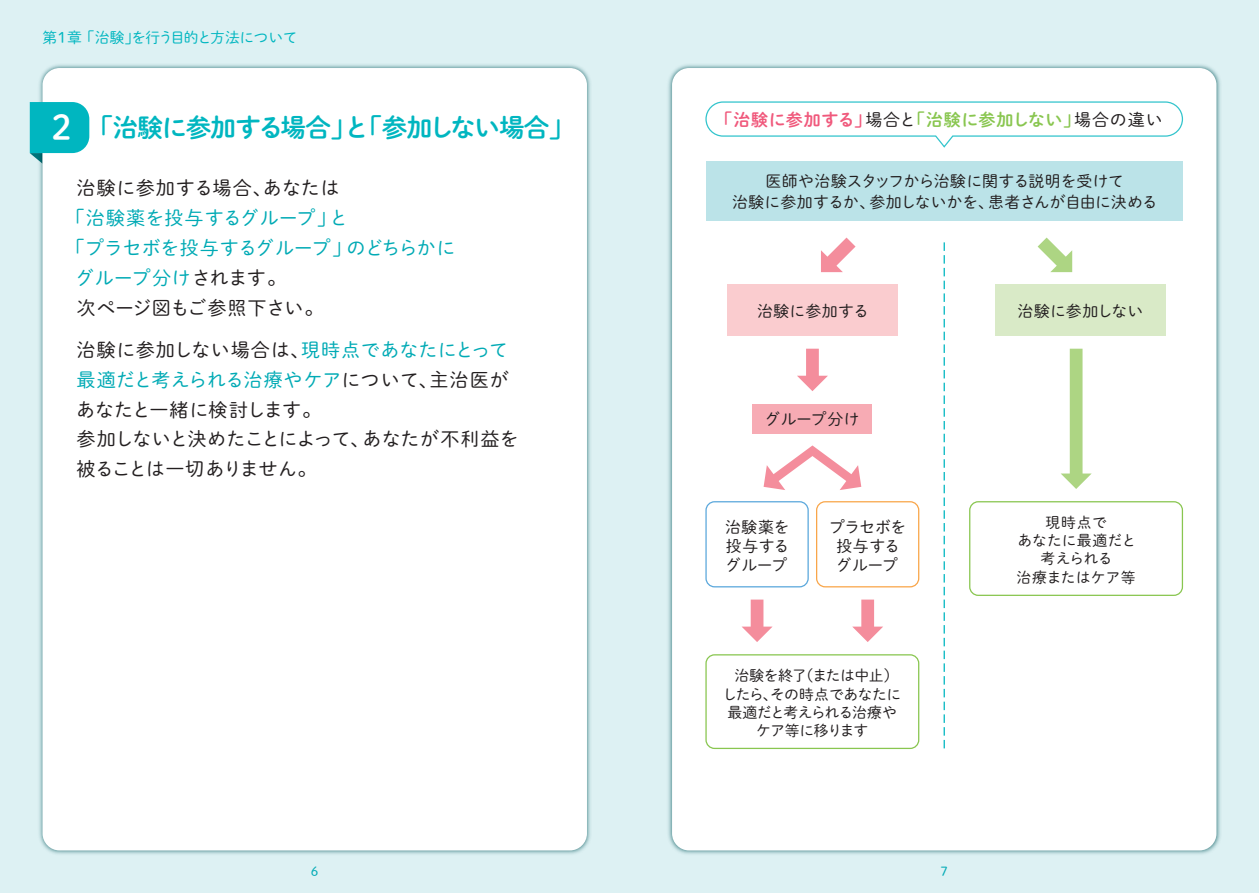
<style>
.page{position:relative;width:1259px;height:893px;background:#ddf1f3}
.page>*{position:absolute;margin:0;border:0;box-sizing:border-box;transform-origin:0 0}
.t1{font:25.5px "P Shuei M Go Std N B";letter-spacing:-.04em;color:#00b6c0}
.t2{font:19.2px/29.7px "P Shuei M Go Std N L";letter-spacing:.005em;color:#231f20}
.t3{font:19.2px "P Shuei M Go Std N L";letter-spacing:-.005em;color:#00aab5}
.t4{font:19.2px "P Shuei M Go Std N L";letter-spacing:-.015em;color:#231f20}
.t5{font:16.95px "P Shuei M Go Std N B";letter-spacing:.03em;color:#89c650}
.t6{font:15.9px/19.2px "P Shuei M Go Std N L";letter-spacing:-.01em;color:#231f20;text-align:center}
.t7{font:15.9px "P Shuei M Go Std N L";letter-spacing:.02em;color:#231f20}
.t8{font:14.85px "P Shuei M Go Std N L";letter-spacing:-.03em;color:#231f20}
.t9{font:14.85px/18px "P Shuei M Go Std N L";letter-spacing:.005em;color:#231f20;text-align:center}
.t10{font:14.85px "P Shuei M Go Std N L";letter-spacing:-.045em;color:#00b6c0}
.t11{font:14.85px "P Shuei M Go Std N L";letter-spacing:-.075em;color:#231f20}
.t12{font:12.75px "P Shuei M Go Std N L";color:#00aab5}
.s1{font-size:34.05px;color:#fff}
.s2{color:#f0597c}
.s3{font-family:"P Shuei M Go Std N L";color:#231f20}
.s4{color:#231f20}
.s5{color:#00aab5}
</style>
<div class="page">
<img style="left:668px;top:64px;width:553px;height:790px">
<div style="left:672px;top:68px;width:544px;height:782px;background:#fff;border-radius:17px"></div>
<img style="left:39px;top:64px;width:552px;height:790px">
<div style="left:43px;top:68px;width:544px;height:782px;background:#fff;border-radius:17px"></div>
<div style="left:705px;top:101px;width:478px;height:36px;border:1px solid #00b6c0;border-radius:17px"></div>
<div style="left:706px;top:162px;width:476px;height:59px;background:#bbe3e8"></div>
<div style="left:727px;top:285px;width:170px;height:51px;background:#facccf"></div>
<div style="left:705px;top:501px;width:104px;height:86px;border:1px solid #5ba8dc;border-radius:9px"></div>
<div style="left:705px;top:654px;width:214px;height:95px;border:1px solid #89c650;border-radius:9px"></div>
<div style="left:816px;top:501px;width:103px;height:86px;border:1px solid #f9a64a;border-radius:9px"></div>
<div style="left:753px;top:404px;width:119px;height:30px;background:#f7abb4"></div>
<div style="left:995px;top:285px;width:170px;height:51px;background:#d9eac7"></div>
<svg style="left:943px;top:242px;width:2px;height:506px"></svg>
<div style="left:806px;top:349px;width:13px;height:29px;background:#f48d9c"></div>
<svg style="left:797px;top:376px;width:31px;height:15px"></svg>
<svg style="left:821px;top:237px;width:35px;height:36px"></svg>
<svg style="left:1037px;top:237px;width:36px;height:36px"></svg>
<div style="left:750px;top:600px;width:13px;height:29px;background:#f48d9c"></div>
<svg style="left:742px;top:627px;width:30px;height:15px"></svg>
<div style="left:861px;top:600px;width:13px;height:29px;background:#f48d9c"></div>
<svg style="left:853px;top:627px;width:30px;height:15px"></svg>
<svg style="left:763px;top:445px;width:99px;height:45px"></svg>
<div style="left:969px;top:501px;width:214px;height:95px;border:1px solid #89c650;border-radius:9px"></div>
<div style="left:1069px;top:349px;width:13px;height:127px;background:#add583"></div>
<svg style="left:1061px;top:473px;width:30px;height:16px"></svg>
<svg style="left:30px;top:102px;width:59px;height:62px"></svg>
<p class="t10" style="left:43px;top:26px;width:257px">第1章「治験」を行う目的と方法について</p>
<h1 class="t1" style="left:52px;top:109px;width:524px"><span class="s1">2</span> 「治験に参加する場合」と「参加しない場合」</h1>
<p class="t5" style="left:715px;top:107px;width:449px"><span class="s2">「治験に参加する」</span><span class="s3">場合と</span>「治験に参加しない」<span class="s3">場合の違い</span></p>
<p class="t6" style="left:732px;top:170px;width:427px;line-height:21.3px">医師や治験スタッフから治験に関する説明を受けて<br>治験に参加するか、参加しないかを、患者さんが自由に決める</p>
<p class="t2" style="left:77px;top:173px;width:264px">治験に参加する場合、あなたは</p>
<p class="t3" style="left:66px;top:204px;width:284px">「治験薬を投与するグループ」と</p>
<p class="t3" style="left:66px;top:234px;width:391px">「プラセボを投与するグループ」のどちらかに</p>
<p class="t3" style="left:75px;top:264px;width:213px">グループ分け<span class="s4">されます。</span></p>
<p class="t4" style="left:77px;top:293px;width:248px">次ページ図もご参照下さい。</p>
<p class="t2" style="left:76px;top:334px;width:444px">治験に参加しない場合は、<span class="s5">現時点であなたにとって最適だと考えられる治療やケア</span>について、主治医があなたと一緒に検討します。<br>参加しないと決めたことによって、あなたが不利益を被ることは一切ありません。</p>
<p class="t7" style="left:757px;top:299px;width:113px">治験に参加する</p>
<p class="t6" style="left:1017px;top:301px;width:127px">治験に参加しない</p>
<p class="t6" style="left:764px;top:409px;width:96px">グループ分け</p>
<p class="t6" style="left:725px;top:516px;width:66px;text-align:justify">治験薬を投与するグループ</p>
<p class="t6" style="left:828px;top:516px;width:79px">プラセボを投与するグループ</p>
<p class="t8" style="left:734px;top:665px;width:166px">治験を終了（または中止）</p>
<p class="t8" style="left:722px;top:683px;width:180px">したら、その時点であなたに</p>
<p class="t11" style="left:727px;top:701px;width:171px">最適だと考えられる治療や</p>
<p class="t8" style="left:755px;top:719px;width:114px">ケア等に移ります</p>
<p class="t12" style="left:311px;top:862px;width:9px">6</p>
<p class="t12" style="left:940px;top:862px;width:9px">7</p>
<p class="t9" style="left:1016px;top:513px;width:121px">現時点で<br>あなたに最適だと考えられる<br>治療またはケア等</p>
</div>
